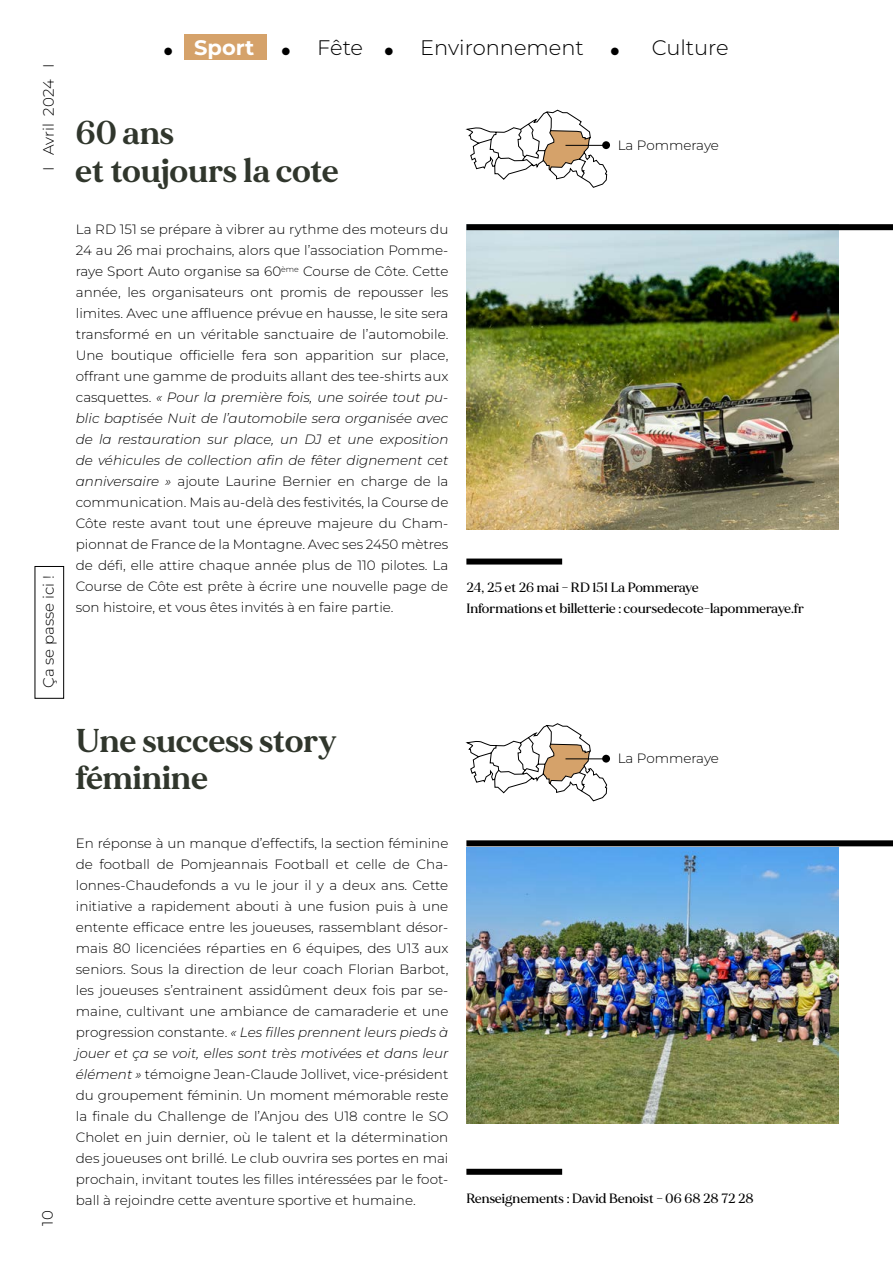
<style>
.page{position:relative;width:893px;height:1263px;background:#fff}
.page>*{position:absolute;margin:0;border:0;box-sizing:border-box;transform-origin:0 0}
.t1{font:700 33px/37.5px "MADE Mirage";letter-spacing:.01em;color:#30362c}
.t2{font:100 21px "Montserrat";color:#000}
.t3{font:700 21px "Montserrat";color:#fff}
.t4{font:100 15px "Montserrat";color:#000}
.t5{font:100 13.5px/21px "Montserrat";color:#000;text-align:justify}
.t6{font:500 13.5px/21px "MADE Mirage";letter-spacing:.01em;color:#000}
.s1{color:#000}
.s2{font-style:italic}
</style>
<div class="page">
<div style="left:35px;top:566px;width:29px;height:132px;border:1px solid #000"></div>
<div style="left:466px;top:1169px;width:96px;height:6px;background:#000"></div>
<div style="left:466px;top:558px;width:96px;height:6px;background:#000"></div>
<div style="left:184px;top:34px;width:82px;height:26px;background:#d5a26a"></div>
<img style="left:466px;top:230px;width:372px;height:300px">
<img style="left:466px;top:847px;width:372px;height:277px">
<div style="left:466px;top:840px;width:427px;height:6px;background:#000"></div>
<div style="left:466px;top:224px;width:427px;height:6px;background:#000"></div>
<svg style="left:467px;top:723px;width:140px;height:78px"></svg>
<svg style="left:467px;top:110px;width:140px;height:78px"></svg>
<hr style="left:565px;top:759px;width:39px;height:1px;background:#000">
<hr style="left:565px;top:145px;width:39px;height:1px;background:#000">
<div style="left:602px;top:755px;width:8px;height:8px;background:#000;border-radius:50%"></div>
<div style="left:602px;top:141px;width:8px;height:8px;background:#000;border-radius:50%"></div>
<p class="t4" style="left:39px;top:171px;width:109px;rotate:-90deg">I Avril 2024 I</p>
<p class="t4" style="left:38px;top:688px;width:114px;rotate:-90deg">Ça se passe ici !</p>
<h2 class="t3" style="left:164px;top:32px;width:92px"><span class="s1">●</span> Sport</h2>
<h2 class="t2" style="left:282px;top:33px;width:113px">● Fête ●</h2>
<h2 class="t2" style="left:420px;top:33px;width:165px">Environnement</h2>
<h2 class="t2" style="left:611px;top:33px;width:119px">● Culture</h2>
<h1 class="t1" style="left:76px;top:115px;width:264px">60 ans<br>et toujours la cote</h1>
<p class="t5" style="left:76px;top:219px;width:374px">La RD 151 se prépare à vibrer au rythme des moteurs du 24 au 26 mai prochains, alors que l’association Pomme&shy;raye Sport Auto organise sa 60<sup>ème</sup> Course de Côte. Cette année, les organisateurs ont promis de repousser les limites. Avec une affluence prévue en hausse, le site sera transformé en un véritable sanctuaire de l’automobile.<br>Une boutique officielle fera son apparition sur place, offrant une gamme de produits allant des tee-shirts aux casquettes. <span class="s2">« Pour la première fois, une soirée tout pu&shy;blic baptisée Nuit de l’automobile sera organisée avec de la restauration sur place, un DJ et une exposition de véhicules de collection afin de fêter dignement cet anniversaire »</span> ajoute Laurine Bernier en charge de la communication. Mais au-delà des festivités, la Course de Côte reste avant tout une épreuve majeure du Cham&shy;pionnat de France de la Montagne. Avec ses 2450 mètres de défi, elle attire chaque année plus de 110 pilotes. La Course de Côte est prête à écrire une nouvelle page de son histoire, et vous êtes invités à en faire partie.</p>
<p class="t5" style="left:618px;top:134px;width:103px">La Pommeraye</p>
<p class="t6" style="left:466px;top:577px;width:339px">24, 25 et 26 mai – RD 151 La Pommeraye<br>Informations et billetterie : coursedecote-lapommeraye.fr</p>
<h1 class="t1" style="left:76px;top:722px;width:262px">Une success story féminine</h1>
<p class="t5" style="left:618px;top:747px;width:103px">La Pommeraye</p>
<p class="t4" style="left:37px;top:1226px;width:17px;rotate:-90deg">10</p>
<p class="t5" style="left:76px;top:832px;width:374px">En réponse à un manque d’effectifs, la section féminine de football de Pomjeannais Football et celle de Cha&shy;lonnes-Chaudefonds a vu le jour il y a deux ans. Cette initiative a rapidement abouti à une fusion puis à une entente efficace entre les joueuses, rassemblant désor&shy;mais 80 licenciées réparties en 6 équipes, des U13 aux seniors. Sous la direction de leur coach Florian Barbot, les joueuses s’entrainent assidûment deux fois par se&shy;maine, cultivant une ambiance de camaraderie et une progression constante. <span class="s2">« Les filles prennent leurs pieds à jouer et ça se voit, elles sont très motivées et dans leur élément »</span> témoigne Jean-Claude Jollivet, vice-président du groupement féminin. Un moment mémorable reste la finale du Challenge de l’Anjou des U18 contre le SO Cholet en juin dernier, où le talent et la détermination des joueuses ont brillé. Le club ouvrira ses portes en mai prochain, invitant toutes les filles intéressées par le foot&shy;ball à rejoindre cette aventure sportive et humaine.</p>
<p class="t6" style="left:466px;top:1188px;width:289px">Renseignements : David Benoist – 06 68 28 72 28</p>
</div>
